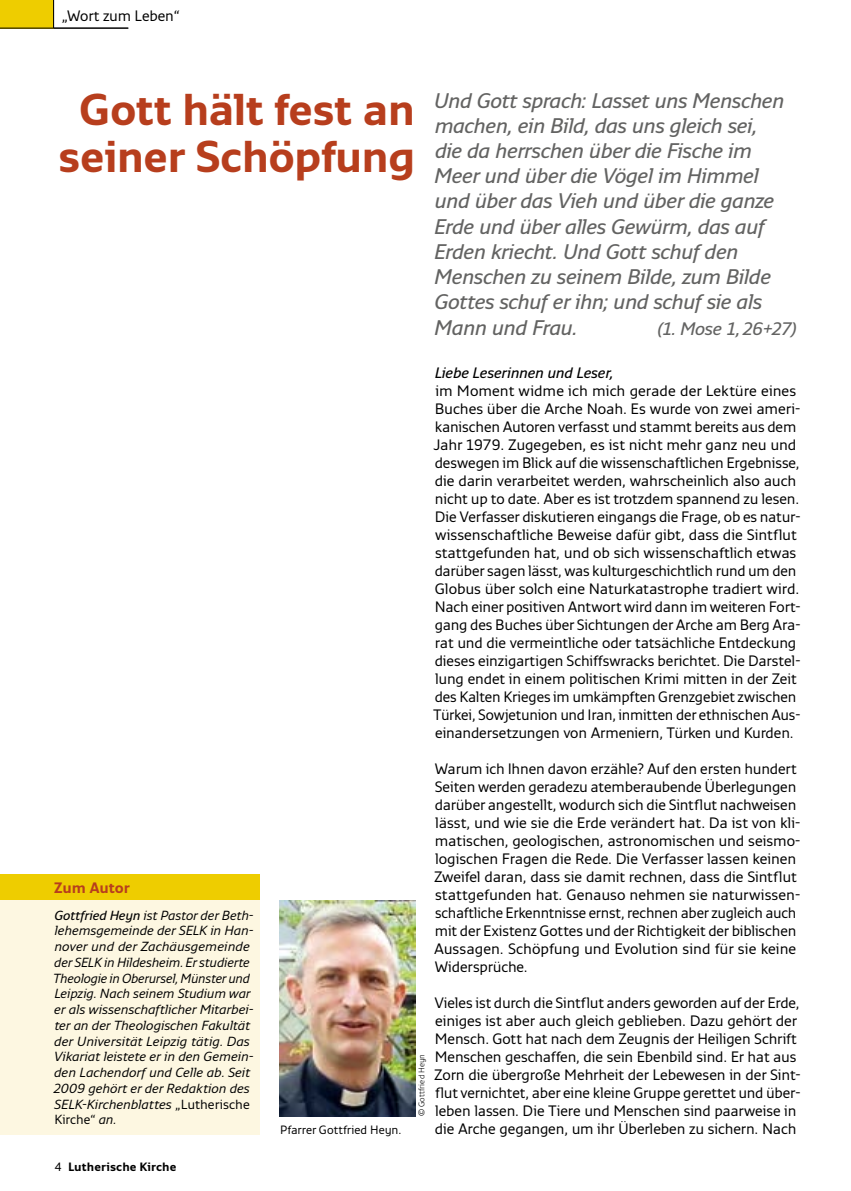
<style>
.page{position:relative;width:851px;height:1191px;background:#fff}
.page>*{position:absolute;margin:0;border:0;box-sizing:border-box;transform-origin:0 0}
.t1{font:700 44.25px/47.2px "Monitor";letter-spacing:-.02em;color:#b73e1d;text-align:center}
.t2{font:italic 600 21px/25.2px "Monitor";letter-spacing:-.02em;color:#636362}
.t3{font:italic 600 18px "Monitor";letter-spacing:-.02em;color:#636362}
.t4{font:15px/18px "Monitor";letter-spacing:-.015em;color:#000}
.t5{font:italic 600 15px "Monitor";letter-spacing:-.015em;color:#000}
.t6{font:700 15px "Monitor";color:#b73e1d}
.t7{font:italic 13.2px/15.8px "Monitor";letter-spacing:-.01em;color:#000}
.t8{font:12px "Monitor";color:#000}
.t9{font:700 12px "Monitor";color:#000}
.t10{font:300 8.25px "Monitor";letter-spacing:.01em;color:#000}
.s1{font-weight:600}
.s2{font-style:normal}
.s3{font-weight:400}
</style>
<div class="page">
<div style="left:0;top:0;width:54px;height:28px;background:#eecd00"></div>
<hr style="left:0;top:28px;width:128px;height:1px;background:#000">
<svg style="left:53px;top:0;width:1px;height:28px"></svg>
<img style="left:279px;top:900px;width:136px;height:216px">
<div style="left:0;top:890px;width:259px;height:244px;background:#fdf7e1"></div>
<div style="left:0;top:874px;width:259px;height:26px;background:#eecd00"></div>
<p class="t4" style="left:62px;top:6px;width:119px">„Wort zum Leben“</p>
<h1 class="t1" style="left:58px;top:84px;width:359px">Gott hält fest an seiner Schöpfung</h1>
<p class="t2" style="left:433px;top:87px;width:352px">Und Gott sprach: Lasset uns Menschen machen, ein Bild, das uns gleich sei, die da herrschen über die Fische im<br>Meer und über die Vögel im Himmel und über das Vieh und über die ganze<br>Erde und über alles Gewürm, das auf<br>Erden kriecht. Und Gott schuf den<br>Menschen zu seinem Bilde, zum Bilde<br>Gottes schuf er ihn; und schuf sie als<br>Mann und Frau.</p>
<p class="t3" style="left:657px;top:317px;width:141px">(1. Mose 1, 26+27)</p>
<p class="t6" style="left:54px;top:878px;width:77px">Zum Autor</p>
<p class="t7" style="left:53px;top:906px;width:202px"><span class="s1">Gottfried Heyn</span> ist Pastor der Beth&shy;lehemsgemeinde der SELK in Han&shy;nover und der Zachäusgemeinde der SELK in Hildesheim. Er studierte<br>Theologie in Oberursel, Münster und<br>Leipzig. Nach seinem Studium war er als wissenschaftlicher Mitarbei&shy;ter an der Theologischen Fakultät der Universität Leipzig tätig. Das<br>Vikariat leistete er in den Gemein&shy;den Lachendorf und Celle ab. Seit<br>2009 gehört er der Redaktion des<br>SELK-Kirchenblattes <span class="s2">„Lutherische<br>Kirche“</span> an.</p>
<p class="t9" style="left:54px;top:1159px;width:124px"><span class="s3">4</span> Lutherische Kirche</p>
<p class="t8" style="left:280px;top:1122px;width:123px">Pfarrer Gottfried Heyn.</p>
<p class="t5" style="left:434px;top:363px;width:180px">Liebe Leserinnen und Leser,</p>
<p class="t4" style="left:433px;top:381px;width:369px">im Moment widme ich mich gerade der Lektüre eines Buches über die Arche Noah. Es wurde von zwei ameri&shy;kanischen Autoren verfasst und stammt bereits aus dem Jahr 1979. Zugegeben, es ist nicht mehr ganz neu und deswegen im Blick auf die wissenschaftlichen Ergebnisse, die darin verarbeitet werden, wahrscheinlich also auch nicht up to date. Aber es ist trotzdem spannend zu lesen.<br>Die Verfasser diskutieren eingangs die Frage, ob es natur&shy;wissenschaftliche Beweise dafür gibt, dass die Sintflut stattgefunden hat, und ob sich wissenschaftlich etwas darüber sagen lässt, was kulturgeschichtlich rund um den Globus über solch eine Naturkatastrophe tradiert wird.<br>Nach einer positiven Antwort wird dann im weiteren Fort&shy;gang des Buches über Sichtungen der Arche am Berg Ara&shy;rat und die vermeintliche oder tatsächliche Entdeckung dieses einzigartigen Schiffswracks berichtet. Die Darstel&shy;lung endet in einem politischen Krimi mitten in der Zeit des Kalten Krieges im umkämpften Grenzgebiet zwischen Türkei, Sowjetunion und Iran, inmitten der ethnischen Aus&shy;einandersetzungen von Armeniern, Türken und Kurden.</p>
<p class="t4" style="left:434px;top:759px;width:368px">Warum ich Ihnen davon erzähle? Auf den ersten hundert Seiten werden geradezu atemberaubende Überlegungen darüber angestellt, wodurch sich die Sintflut nachweisen lässt, und wie sie die Erde verändert hat. Da ist von kli&shy;matischen, geologischen, astronomischen und seismo&shy;logischen Fragen die Rede. Die Verfasser lassen keinen Zweifel daran, dass sie damit rechnen, dass die Sintflut stattgefunden hat. Genauso nehmen sie naturwissen&shy;schaftliche Erkenntnisse ernst, rechnen aber zugleich auch mit der Existenz Gottes und der Richtigkeit der biblischen Aussagen. Schöpfung und Evolution sind für sie keine Widersprüche.</p>
<p class="t4" style="left:434px;top:993px;width:368px">Vieles ist durch die Sintflut anders geworden auf der Erde, einiges ist aber auch gleich geblieben. Dazu gehört der Mensch. Gott hat nach dem Zeugnis der Heiligen Schrift Menschen geschaffen, die sein Ebenbild sind. Er hat aus Zorn die übergroße Mehrheit der Lebewesen in der Sint&shy;flut vernichtet, aber eine kleine Gruppe gerettet und über&shy;leben lassen. Die Tiere und Menschen sind paarweise in die Arche gegangen, um ihr Überleben zu sichern. Nach</p>
<p class="t10" style="left:416px;top:1116px;width:64px;rotate:-90deg">© Gottfried Heyn</p>
</div>
